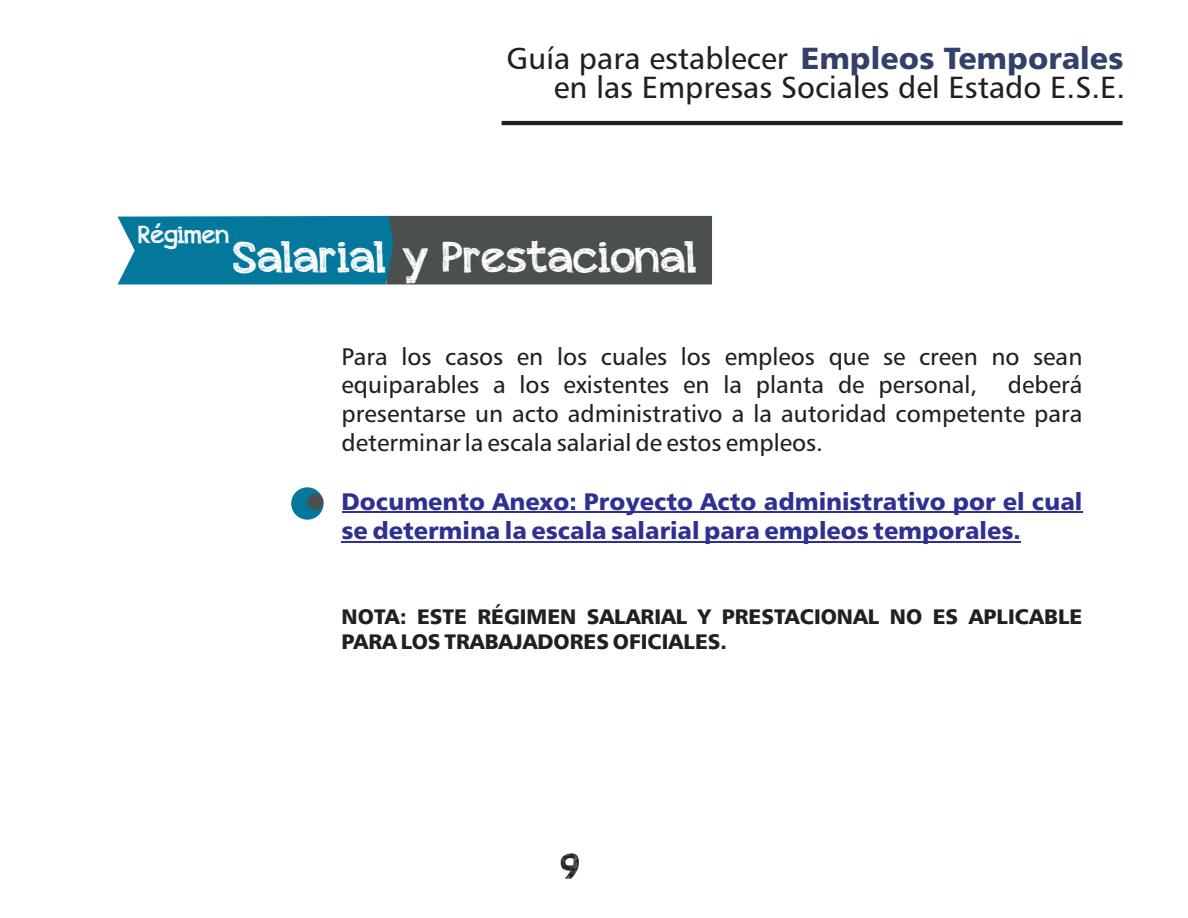
<style>
.page{position:relative;width:1188px;height:918px;background:#fff}
.page>*{position:absolute;margin:0;border:0;box-sizing:border-box;transform-origin:0 0}
.t1{font:43.65px "appleberry";color:#fff}
.t2{font:36px "appleberry";color:#231f20}
.t3{font:30.6px/29.2px "Humanist 777 BT Roman B";color:#231f20;text-align:right}
.t4{font:24px/29px "Humanist 777 BT Roman B";color:#231f20}
.t5{font:24px/29.5px "Humanist 777 BT Black B";color:#2e3092}
.t6{font:24px "appleberry";color:#fff}
.t7{font:21px/25.8px "Humanist 777 BT Black B";color:#231f20}
.s1{font-family:"Humanist 777 BT Black B";color:#334069}
</style>
<div class="page">
<hr style="left:342px;top:512px;width:740px;height:1px;background:#2e3092">
<hr style="left:342px;top:541px;width:679px;height:2px;background:#2e3092">
<svg style="left:118px;top:216px;width:594px;height:68px;background:#2d6473"></svg>
<hr style="left:502px;top:121px;width:621px;height:4px;background:#231f20">
<div style="left:291px;top:487px;width:33px;height:33px;background:#03789c;border-radius:50%"></div>
<div style="left:307px;top:494px;width:17px;height:16px;background:#4a4f4f;border-radius:50%"></div>
<p class="t3" style="left:507px;top:46px;width:620px">Guía para establecer <span class="s1">Empleos Temporales </span>en las Empresas Sociales del Estado E.S.E.</p>
<p class="t6" style="left:138px;top:226px;width:93px">Régimen</p>
<h1 class="t1" style="left:234px;top:241px;width:465px">Salarial y Prestacional</h1>
<p class="t4" style="left:342px;top:344px;width:742px">Para los casos en los cuales los empleos que se creen no sean equiparables a los existentes en la planta de personal,</p>
<p class="t4" style="left:342px;top:373px;width:742px;text-align:justify;text-indent:666px">deberá presentarse un acto administrativo a la autoridad competente para determinar la escala salarial de estos empleos.</p>
<p class="t5" style="left:342px;top:489px;width:742px">Documento Anexo: Proyecto Acto administrativo por el cual se determina la escala salarial para empleos temporales.</p>
<p class="t7" style="left:342px;top:605px;width:742px">NOTA: ESTE RÉGIMEN SALARIAL Y PRESTACIONAL NO ES APLICABLE<br>PARA LOS TRABAJADORES OFICIALES.</p>
<h2 class="t2" style="left:561px;top:853px;width:20px">9</h2>
</div>
